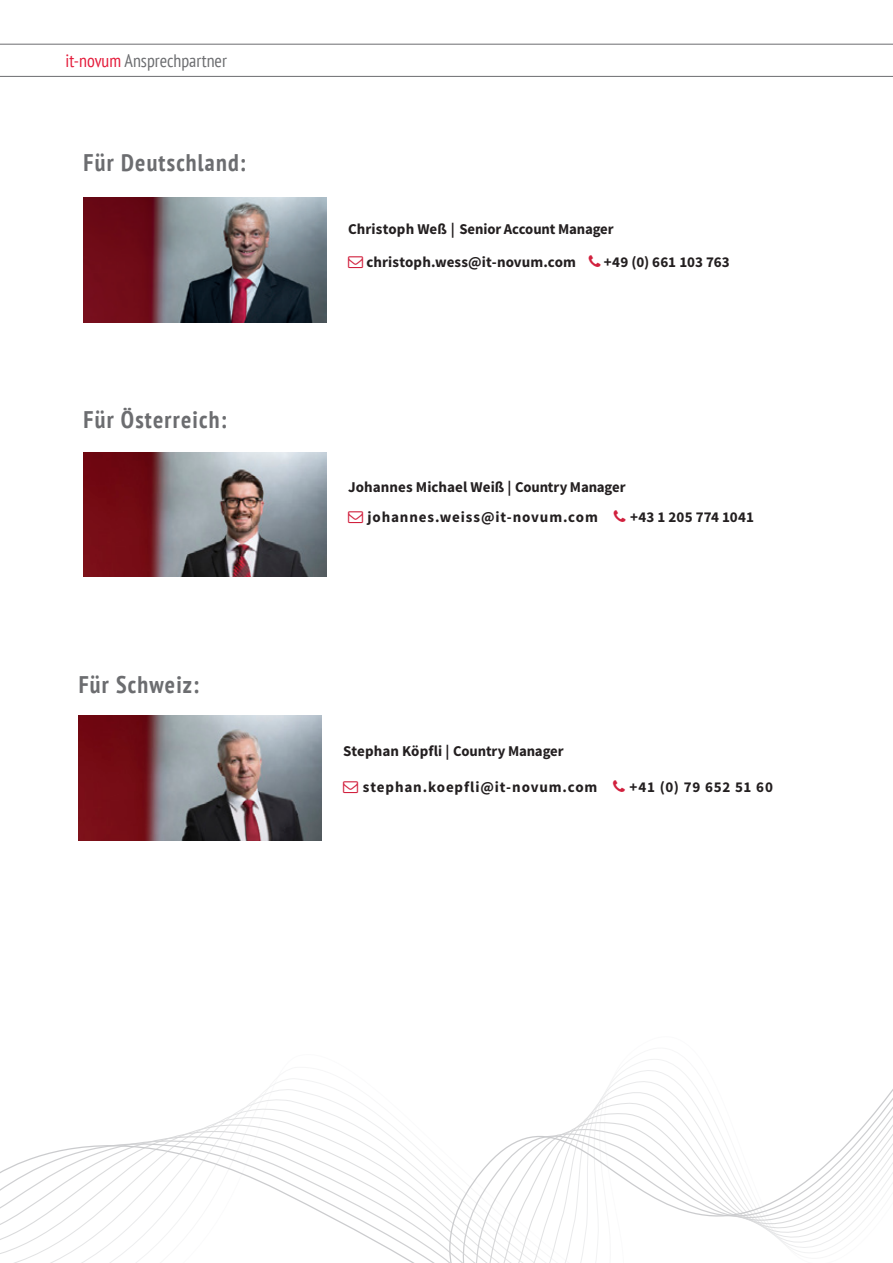
<style>
.page{position:relative;width:893px;height:1263px;background:#fff}
.page>*{position:absolute;margin:0;border:0;box-sizing:border-box;transform-origin:0 0}
.t1{font:700 condensed 24px "PT Sans";letter-spacing:.05em;color:#6c6d70}
.t2{font:condensed 18px "PT Sans";color:#6c6d70}
.t3{font:700 15px/32.5px "Source Sans Pro";letter-spacing:.005em;color:#231f20}
.t4{font:700 15px "Source Sans Pro";letter-spacing:.055em;color:#231f20}
.s1{color:#e41c3b}
</style>
<div class="page">
<hr style="left:0;top:44px;width:893px;height:1px;background:#6c6d70">
<hr style="left:0;top:76px;width:893px;height:1px;background:#6c6d70">
<svg style="left:0;top:1059px;width:893px;height:204px"></svg>
<img style="left:84px;top:198px;width:243px;height:124px">
<img style="left:79px;top:716px;width:243px;height:124px">
<img style="left:84px;top:452px;width:243px;height:125px">
<p class="t2" style="left:65px;top:49px;width:163px"><span class="s1">it-novum</span> Ansprechpartner</p>
<h1 class="t1" style="left:84px;top:147px;width:164px">Für Deutschland:</h1>
<h1 class="t1" style="left:84px;top:404px;width:145px">Für Österreich:</h1>
<h1 class="t1" style="left:79px;top:669px;width:122px">Für Schweiz:</h1>
<p class="t3" style="left:366px;top:213px;width:249px;text-indent:-18px">Christoph Weß | Senior Account Manager christoph.wess@it-novum.com</p>
<p class="t3" style="left:604px;top:246px;width:127px">+49 (0) 661 103 763</p>
<p class="t3" style="left:348px;top:473px;width:279px;line-height:29.5px;text-align:center">Johannes Michael Weiß | Country Manager johannes.weiss@it-novum.com</p>
<p class="t3" style="left:630px;top:501px;width:125px">+43 1 205 774 1041</p>
<p class="t3" style="left:343px;top:735px;width:222px">Stephan Köpfli | Country Manager</p>
<p class="t4" style="left:363px;top:777px;width:236px">stephan.koepfli@it-novum.com</p>
<p class="t4" style="left:630px;top:777px;width:145px">+41 (0) 79 652 51 60</p>
</div>
